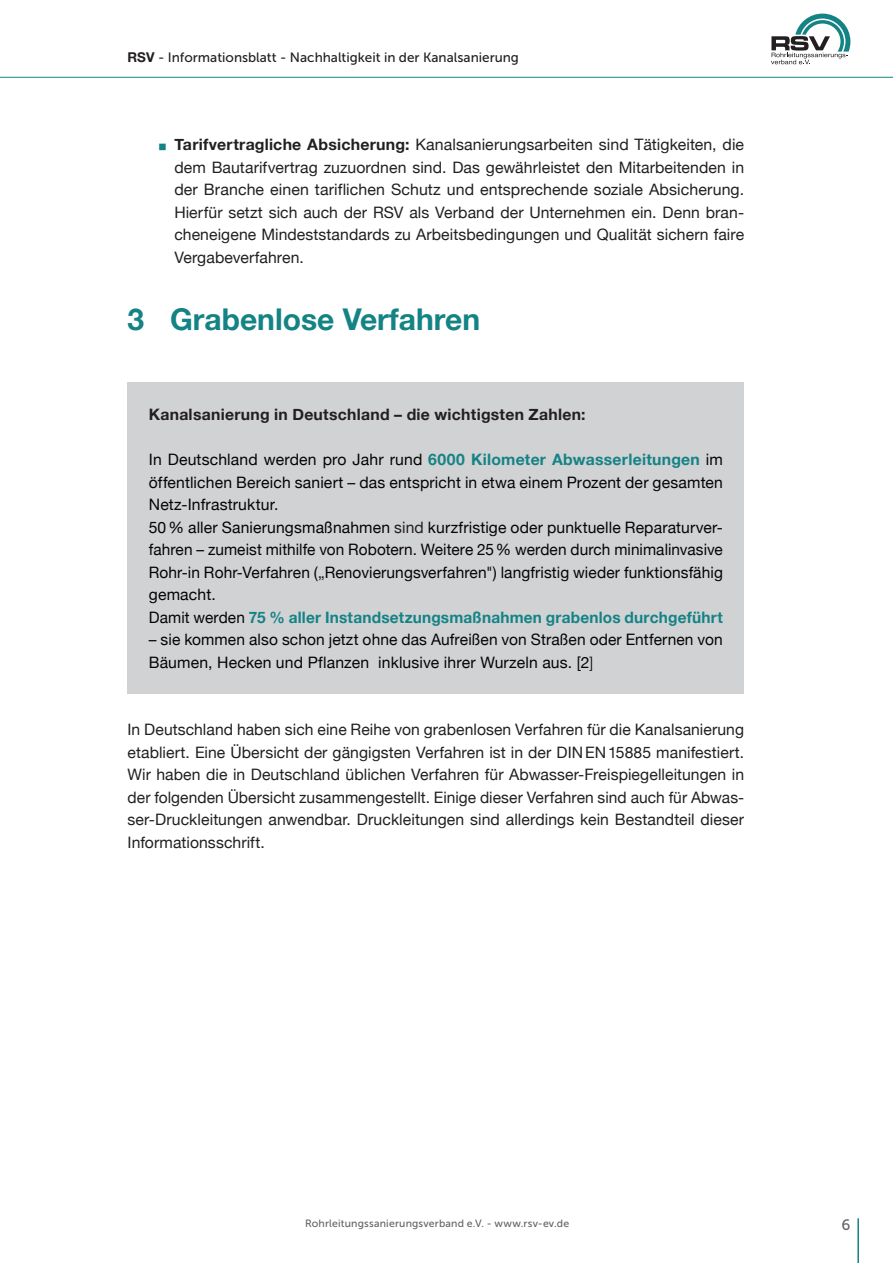
<style>
.page{position:relative;width:893px;height:1263px;background:#fff}
.page>*{position:absolute;margin:0;border:0;box-sizing:border-box;transform-origin:0 0}
.t1{font:700 30px "Helvetica Neue";color:#148385}
.Fliesstext{font:15.75px/22.5px "Helvetica Neue";letter-spacing:.005em;color:#231f20;text-align:justify}
.Fließtext_von_beiden_Seiten_eingerückt{font:15.75px/22.5px "Helvetica Neue";letter-spacing:.01em;color:#040503;text-align:justify}
.Fließtext_von_beiden_Seiten_eingerückt-2{font:700 15.75px "Helvetica Neue";letter-spacing:.015em;color:#148385}
.Fließtext_von_beiden_Seiten_eingerückt-3{font:700 15.75px "Helvetica Neue";letter-spacing:.02em;color:#231f20}
.t2{font:15px "Museo Sans 500";color:#636366}
.t3{font:13.5px "Museo Sans 500";color:#231f20}
.t4{font:10.5px "Museo Sans 500";letter-spacing:.02em;color:#636366}
.s1{font-family:"Helvetica Neue";font-weight:700}
.s2{color:#148385}
.s3{font-weight:700}
.s4{font-weight:700;color:#148385}
.s5{color:#231f20}
.s6{font-weight:400;color:#040503}
.s7{font-weight:300}
</style>
<div class="page">
<hr style="left:857px;top:1218px;width:2px;height:45px;background:#148385">
<hr style="left:0;top:77px;width:893px;height:1px;background:#148385">
<svg style="left:771px;top:14px;width:79px;height:51px"></svg>
<div style="left:128px;top:382px;width:616px;height:311px;background:#d1d2d4"></div>
<p class="t3" style="left:128px;top:50px;width:393px"><span class="s1">RSV</span> - Informationsblatt - Nachhaltigkeit in der Kanalsanierung</p>
<p class="Fliesstext" style="left:174px;top:134px;width:571px;text-indent:-17px"><span class="s2">◼</span> <span class="s3">Tarifvertragliche Absicherung:</span> Kanalsanierungsarbeiten sind Tätigkeiten, die dem Bautarifvertrag zuzuordnen sind. Das gewährleistet den Mitarbeitenden in der Branche einen tariflichen Schutz und entsprechende soziale Absicherung.<br>Hierfür setzt sich auch der RSV als Verband der Unternehmen ein. Denn bran&shy;cheneigene Mindeststandards zu Arbeitsbedingungen und Qualität sichern faire Vergabeverfahren.</p>
<p class="t1" style="left:128px;top:296px;width:354px">3 Grabenlose Verfahren</p>
<p class="Fließtext_von_beiden_Seiten_eingerückt-3" style="left:149px;top:402px;width:438px">Kanalsanierung in Deutschland – die wichtigsten Zahlen:</p>
<p class="Fließtext_von_beiden_Seiten_eingerückt" style="left:149px;top:449px;width:576px">In Deutschland werden pro Jahr rund <span class="s4">6000 Kilometer Abwasserleitungen</span> im öffentlichen Bereich saniert – das entspricht in etwa einem Prozent der gesamten Netz-Infrastruktur.</p>
<p class="Fließtext_von_beiden_Seiten_eingerückt" style="left:149px;top:517px;width:576px">50% aller Sanierungsmaßnahmen <span class="s5">sind</span> kurzfristige oder punktuelle Reparaturver&shy;fahren – zumeist mithilfe von Robotern. Weitere 25% werden durch minimalinvasive Rohr-in Rohr-Verfahren (<span class="s5">„</span>Renovierungsverfahren") langfristig wieder funktionsfähig gemacht.</p>
<p class="Fließtext_von_beiden_Seiten_eingerückt-2" style="left:149px;top:605px;width:575px"><span class="s6">Damit werden</span> 75 % aller Instandsetzungsmaßnahmen grabenlos durchgeführt</p>
<p class="Fließtext_von_beiden_Seiten_eingerückt" style="left:149px;top:629px;width:575px">– sie kommen also schon jetzt ohne das Aufreißen von Straßen oder Entfernen von<br>Bäumen, Hecken und Pflanzen inklusive ihrer Wurzeln aus. [2<span class="s7">]</span></p>
<p class="Fliesstext" style="left:128px;top:719px;width:618px">In Deutschland haben sich eine Reihe von grabenlosen Verfahren für die Kanalsanierung etabliert. Eine Übersicht der gängigsten Verfahren ist in der DINEN15885 manifestiert.<br>Wir haben die in Deutschland üblichen Verfahren für Abwasser-Freispiegelleitungen in der folgenden Übersicht zusammengestellt. Einige dieser Verfahren sind auch für Abwas&shy;ser-Druckleitungen anwendbar. Druckleitungen sind allerdings kein Bestandteil dieser Informationsschrift.</p>
<p class="t4" style="left:305px;top:1218px;width:266px">Rohrleitungssanierungsverband e.V. - www.rsv-ev.de</p>
<p class="t2" style="left:841px;top:1217px;width:10px">6</p>
</div>
